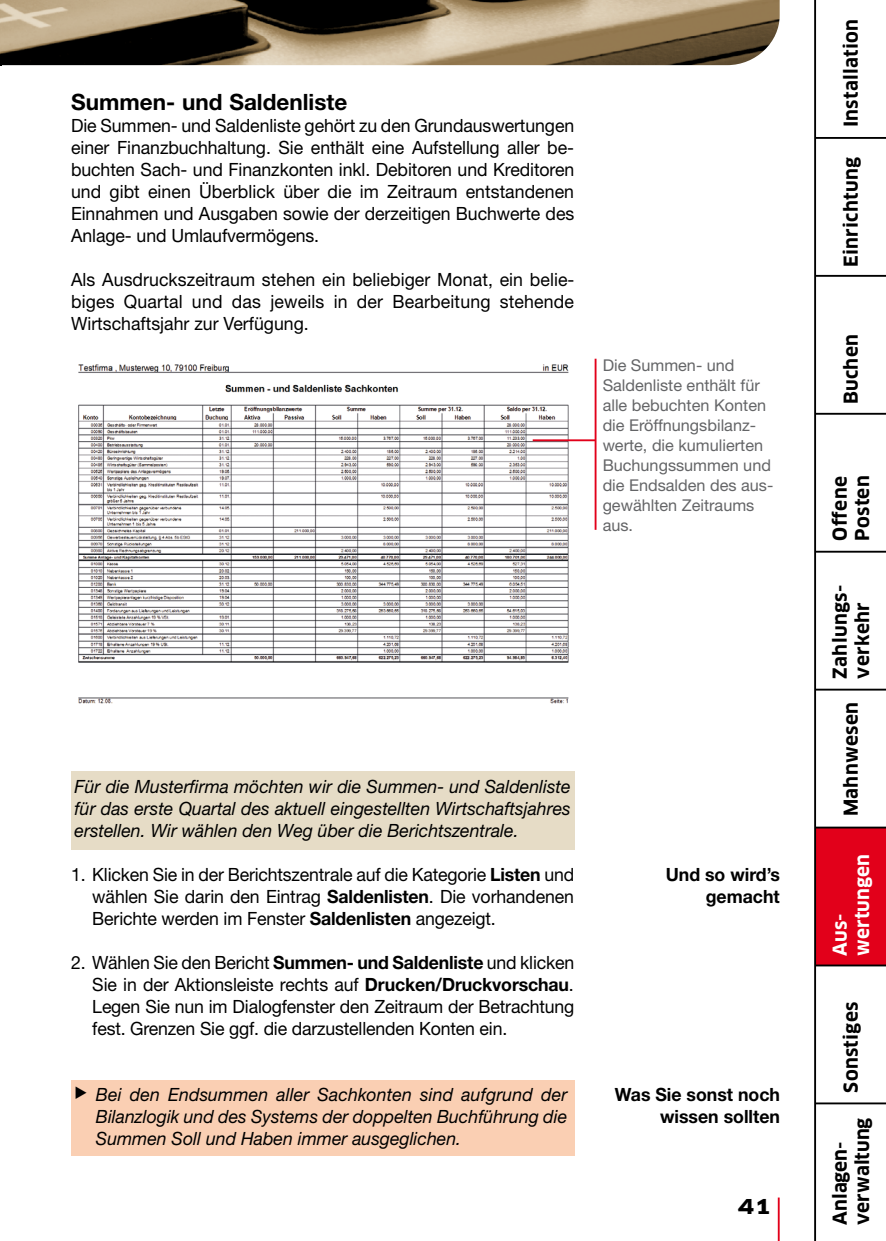
<style>
.page{position:relative;width:886px;height:1241px;background:#fff}
.page>*{position:absolute;margin:0;border:0;box-sizing:border-box;transform-origin:0 0}
.t1{font:700 22.5px "Helvetica Neue LT Std";color:#000}
.t2{font:700 20px "Clan Pro Extd";color:#000}
.t3{font:700 18.75px/22.5px "Clan Pro";letter-spacing:.015em;color:#000}
.t4{font:700 18.75px/22.5px "Clan Pro";color:#fff}
.t5{font:18.25px/22px "Helvetica Neue LT Std";letter-spacing:-.005em;color:#000;text-align:justify}
.t6{font:italic 18.25px/22px "Helvetica Neue LT Std";color:#000;text-align:justify}
.t7{font:700 18.25px/22px "Helvetica Neue LT Std";color:#000;text-align:right}
.t8{font:16.25px/20px "Helvetica Neue LT Std";color:#646567}
.s1{font-weight:700}
</style>
<div class="page">
<img style="left:0;top:0;width:780px;height:65px">
<div style="left:815px;top:827px;width:71px;height:138px;background:#e2001a"></div>
<hr style="left:778px;top:1197px;width:2px;height:43px;background:#e2001a">
<hr style="left:815px;top:137px;width:71px;height:2px;background:#000">
<hr style="left:815px;top:275px;width:71px;height:2px;background:#000">
<hr style="left:815px;top:413px;width:71px;height:1px;background:#000">
<hr style="left:815px;top:550px;width:71px;height:2px;background:#000">
<hr style="left:815px;top:688px;width:71px;height:2px;background:#000">
<hr style="left:815px;top:826px;width:71px;height:2px;background:#000">
<hr style="left:815px;top:964px;width:71px;height:2px;background:#000">
<hr style="left:815px;top:1102px;width:71px;height:2px;background:#000">
<hr style="left:814px;top:0;width:2px;height:1240px;background:#000">
<div style="left:71px;top:771px;width:503px;height:78px;background:#e6dcc6"></div>
<div style="left:71px;top:1080px;width:503px;height:76px;background:#facfb3"></div>
<img style="left:78px;top:364px;width:496px;height:340px">
<hr style="left:595px;top:358px;width:1px;height:171px;background:#e2001a">
<hr style="left:533px;top:439px;width:63px;height:2px;background:#e2001a">
<p class="t1" style="left:71px;top:88px;width:278px">Summen- und Saldenliste</p>
<p class="t5" style="left:71px;top:114px;width:505px">Die Summen- und Saldenliste gehört zu den Grundauswertungen einer Finanzbuchhaltung. Sie enthält eine Aufstellung aller be&shy;buchten Sach- und Finanzkonten inkl. Debitoren und Kreditoren und gibt einen Überblick über die im Zeitraum entstandenen Einnahmen und Ausgaben sowie der derzeitigen Buchwerte des Anlage- und Umlaufvermögens.</p>
<p class="t5" style="left:71px;top:268px;width:505px">Als Ausdruckszeitraum stehen ein beliebiger Monat, ein belie&shy;biges Quartal und das jeweils in der Bearbeitung stehende Wirtschaftsjahr zur Verfügung.</p>
<p class="t8" style="left:603px;top:355px;width:172px">Die Summen- und<br>Saldenliste enthält für alle bebuchten Konten die Eröffnungsbilanz&shy;werte, die kumulierten<br>Buchungssummen und die Endsalden des aus&shy;gewählten Zeitraums aus.</p>
<p class="t6" style="left:75px;top:774px;width:498px">Für die Musterfirma möchten wir die Summen- und Saldenliste für das erste Quartal des aktuell eingestellten Wirtschaftsjahres erstellen. Wir wählen den Weg über die Berichtszentrale.</p>
<p class="t5" style="left:92px;top:862px;width:483px;text-indent:-21px">1. Klicken Sie in der Berichtszentrale auf die Kategorie <span class="s1">Listen</span> und wählen Sie darin den Eintrag <span class="s1">Saldenlisten</span>. Die vorhandenen Berichte werden im Fenster <span class="s1">Saldenlisten</span> angezeigt.</p>
<p class="t5" style="left:92px;top:950px;width:483px;text-indent:-21px">2. Wählen Sie den Bericht <span class="s1">Summen- und Saldenliste</span> und klicken Sie in der Aktionsleiste rechts auf <span class="s1">Drucken/Druckvorschau</span>.<br>Legen Sie nun im Dialogfenster den Zeitraum der Betrachtung fest. Grenzen Sie ggf. die darzustellenden Konten ein.</p>
<p class="t6" style="left:96px;top:1082px;width:473px;text-indent:-21px">◆ Bei den Endsummen aller Sachkonten sind aufgrund der Bilanzlogik und des Systems der doppelten Buchführung die Summen Soll und Haben immer ausgeglichen.</p>
<p class="t7" style="left:666px;top:862px;width:116px">Und so wird’s gemacht</p>
<p class="t7" style="left:615px;top:1082px;width:167px">Was Sie sonst noch wissen sollten</p>
<p class="t2" style="left:737px;top:1194px;width:36px">41</p>
<p class="t3" style="left:840px;top:127px;width:110px;rotate:-90deg">Installation</p>
<p class="t3" style="left:840px;top:267px;width:111px;rotate:-90deg">Einrichtung</p>
<p class="t3" style="left:840px;top:404px;width:71px;rotate:-90deg">Buchen</p>
<p class="t3" style="left:829px;top:540px;width:67px;rotate:-90deg">Offene<br>Posten</p>
<p class="t3" style="left:829px;top:678px;width:95px;rotate:-90deg">Zahlungs&shy;verkehr</p>
<p class="t3" style="left:840px;top:816px;width:115px;rotate:-90deg">Mahnwesen</p>
<p class="t4" style="left:829px;top:955px;width:103px;rotate:-90deg">Aus&shy;wertungen</p>
<p class="t3" style="left:840px;top:1092px;width:92px;rotate:-90deg">Sonstiges</p>
<p class="t3" style="left:829px;top:1224px;width:109px;rotate:-90deg">Anlagen&shy;verwaltung</p>
</div>
